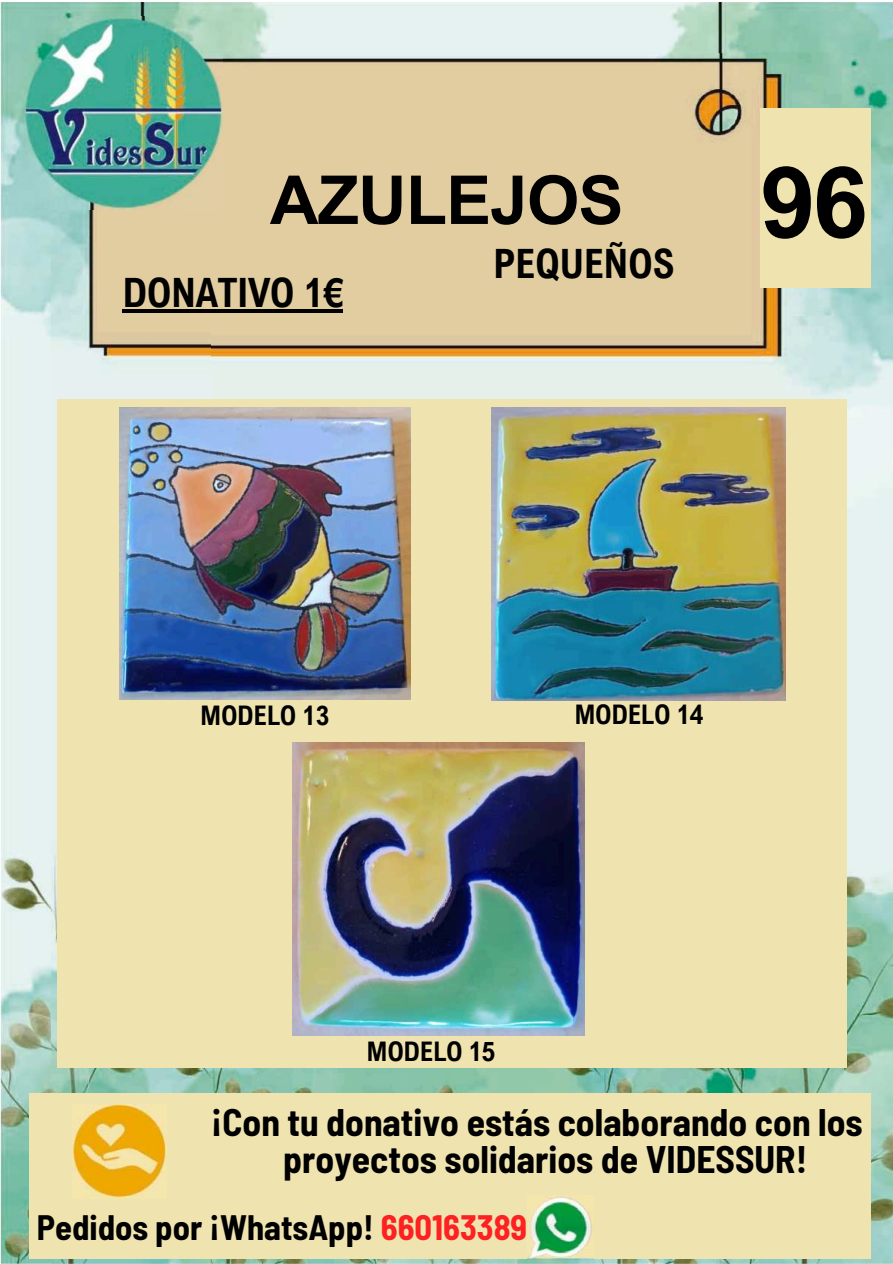
<style>
.page{position:relative;width:893px;height:1264px;background:#fff}
.page>*{position:absolute;margin:0;border:0;box-sizing:border-box;transform-origin:0 0}
.t1{font:700 99px "Arial Unicode MS";color:#000}
.t2{font:700 67.5px "Arial Unicode MS";letter-spacing:-.015em;color:#000}
.t3{font:700 40.5px "Arial Nova Cond";letter-spacing:-.015em;color:#000}
.t4{font:700 semi-condensed 37.5px/37.2px "Barlow";color:#000;text-align:center}
.t5{font:700 semi-condensed 34.5px "Barlow";color:#000}
.t6{font:700 27px "Arial Nova Cond";letter-spacing:-.015em;color:#000}
.s1{color:#fd2121}
</style>
<div class="page">
<img style="left:1px;top:2px;width:891px;height:51px">
<img style="left:1px;top:53px;width:51px;height:1210px">
<img style="left:211px;top:53px;width:630px;height:1039px">
<img style="left:841px;top:53px;width:51px;height:1210px">
<img style="left:52px;top:209px;width:159px;height:884px">
<img style="left:52px;top:1258px;width:791px;height:5px">
<img style="left:24px;top:17px;width:199px;height:192px">
<div style="left:29px;top:1093px;width:841px;height:165px;background:#efe3af"></div>
<div style="left:57px;top:399px;width:789px;height:668px;background:#efe3af"></div>
<img style="left:73px;top:1104px;width:93px;height:94px">
<img style="left:528px;top:1195px;width:65px;height:65px">
<div style="left:760px;top:108px;width:110px;height:180px;background:#efe3af"></div>
<img style="left:119px;top:407px;width:291px;height:293px">
<img style="left:491px;top:407px;width:294px;height:293px">
<img style="left:293px;top:742px;width:291px;height:293px">
<hr style="left:122px;top:310px;width:221px;height:3px;background:#000">
<h2 class="t2" style="left:270px;top:151px;width:355px">AZULEJOS</h2>
<h1 class="t1" style="left:760px;top:130px;width:109px">96</h1>
<p class="t3" style="left:122px;top:268px;width:223px">DONATIVO 1€</p>
<p class="t3" style="left:493px;top:238px;width:183px">PEQUEÑOS</p>
<p class="t6" style="left:200px;top:698px;width:130px">MODELO 13</p>
<p class="t6" style="left:574px;top:697px;width:130px">MODELO 14</p>
<p class="t6" style="left:366px;top:1034px;width:130px">MODELO 15</p>
<p class="t4" style="left:211px;top:1101px;width:653px">¡Con tu donativo estás colaborando con los proyectos solidarios de VIDESSUR!</p>
<p class="t5" style="left:37px;top:1202px;width:492px">Pedidos por ¡WhatsApp! <span class="s1">660163389</span></p>
</div>
